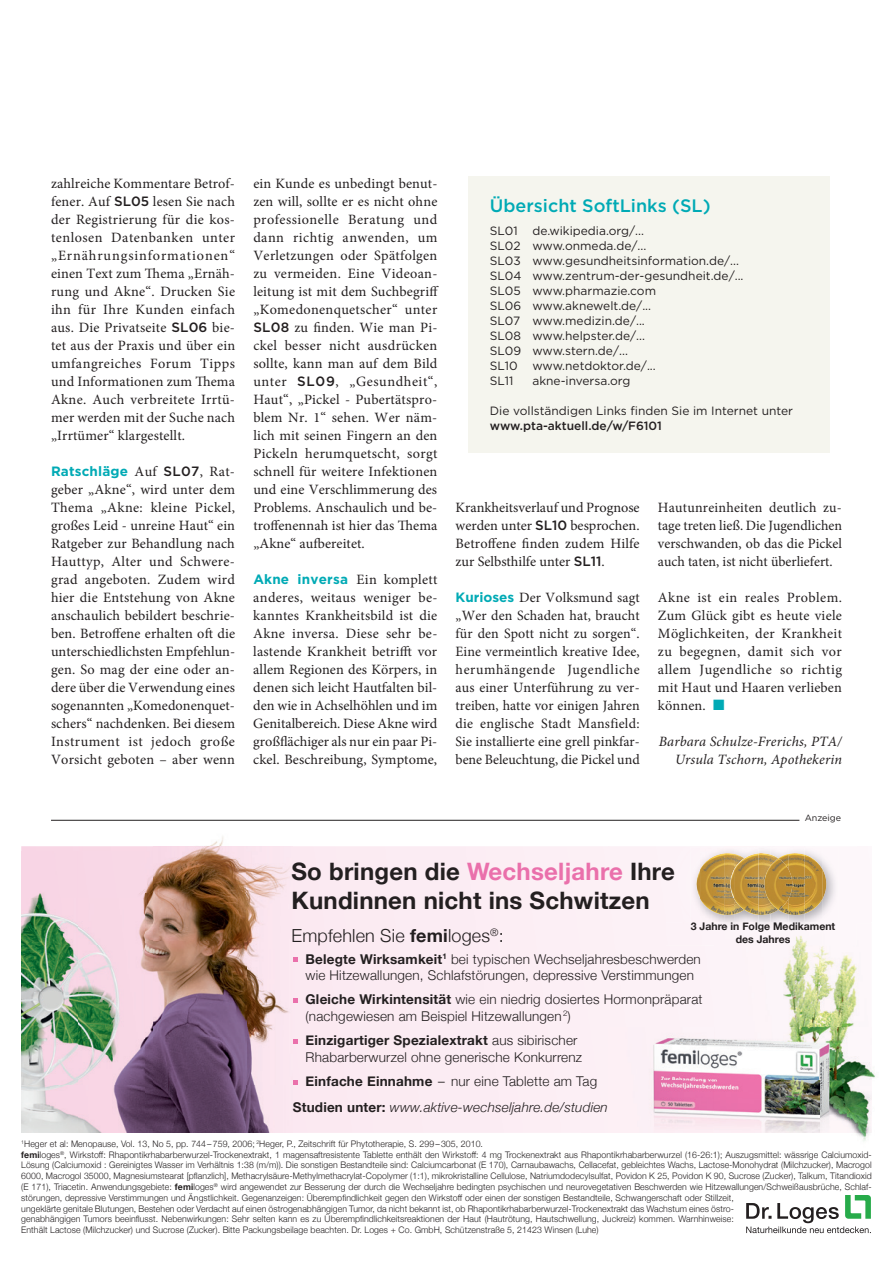
<style>
.page{position:relative;width:893px;height:1263px;background:#fff}
.page>*{position:absolute;margin:0;border:0;box-sizing:border-box;transform-origin:0 0}
.t1{font:700 24px/28.5px "Helvetica Neue";letter-spacing:.01em;color:#231f20}
.t2{font:300 18px "Helvetica Neue";letter-spacing:.01em;color:#231f20}
.t3{font:500 18px "Gotham";color:#00aab5}
.t4{font:14.25px/18px "Minion Pro";letter-spacing:.005em;color:#231f20;text-align:justify}
.t5{font:italic 14.25px/18px "Minion Pro";letter-spacing:.01em;color:#231f20;text-align:right}
.t6{font:300 13.5px/16.5px "Helvetica Neue";letter-spacing:.015em;color:#231f20}
.t7{font:italic 300 13.5px/26px "Helvetica Neue";letter-spacing:.015em;color:#231f20;text-align:center}
.t8{font:700 13.5px "Gotham";letter-spacing:.01em;color:#00aab5}
.t9{font:12px/15px "Gotham";color:#231f20}
.t10{font:500 12px "Gotham";color:#231f20}
.t11{font:700 10.5px/13.5px "Helvetica Neue";color:#231f20;text-align:center}
.t12{font:300 9px/10.8px "Helvetica Neue";letter-spacing:.01em;color:#231f20}
.t13{font:9px "Gotham";color:#231f20}
.s1{font-family:"Gotham";font-weight:500;font-size:13.5px}
.s2{font-family:"Minion Pro";font-weight:400;font-size:14.25px;color:#231f20}
.s3{font-weight:500;color:#231f20}
.s4{font-family:"Gotham";font-weight:700;font-size:13.5px;color:#00aab5}
.s5{color:#00aab5}
.s6{color:#ea70ab}
.s7{font-weight:700}
.s8{font-weight:700;font-style:normal}
.s9{font-style:normal}
</style>
<div class="page">
<div style="left:469px;top:176px;width:361px;height:276px;background:#f5f5ee"></div>
<svg style="left:21px;top:846px;width:57px;height:6px"></svg>
<img style="left:154px;top:846px;width:454px;height:287px">
<img style="left:21px;top:852px;width:124px;height:281px">
<img style="left:210px;top:836px;width:14px;height:10px">
<div style="left:78px;top:846px;width:76px;height:48px;background:#f8d7e6"></div>
<img style="left:145px;top:894px;width:9px;height:239px">
<img style="left:154px;top:846px;width:139px;height:1px">
<img style="left:696px;top:869px;width:4px;height:29px">
<img style="left:700px;top:853px;width:105px;height:61px">
<img style="left:730px;top:869px;width:4px;height:29px">
<img style="left:734px;top:849px;width:55px;height:9px">
<img style="left:734px;top:854px;width:10px;height:15px">
<img style="left:744px;top:910px;width:14px;height:4px">
<img style="left:734px;top:898px;width:10px;height:16px">
<img style="left:805px;top:849px;width:32px;height:65px">
<img style="left:789px;top:849px;width:16px;height:6px">
<svg style="left:758px;top:848px;width:12px;height:6px"></svg>
<img style="left:789px;top:913px;width:16px;height:1px">
<img style="left:770px;top:910px;width:19px;height:4px">
<img style="left:823px;top:870px;width:3px;height:28px">
<img style="left:805px;top:855px;width:18px;height:58px">
<svg style="left:768px;top:862px;width:5px;height:7px"></svg>
<img style="left:872px;top:1071px;width:3px;height:7px">
<img style="left:856px;top:1133px;width:13px;height:8px">
<img style="left:582px;top:923px;width:132px;height:210px">
<img style="left:714px;top:946px;width:105px;height:187px">
<img style="left:819px;top:946px;width:53px;height:187px">
<img style="left:700px;top:927px;width:112px;height:19px">
<img style="left:734px;top:927px;width:55px;height:18px">
<svg style="left:666px;top:914px;width:160px;height:13px"></svg>
<svg style="left:293px;top:957px;width:5px;height:5px"></svg>
<svg style="left:293px;top:998px;width:5px;height:5px"></svg>
<svg style="left:293px;top:1039px;width:5px;height:5px"></svg>
<svg style="left:293px;top:1080px;width:5px;height:5px"></svg>
<svg style="left:746px;top:1195px;width:125px;height:38px"></svg>
<hr style="left:51px;top:820px;width:748px;height:1px;background:#231f20">
<p class="t4" style="left:51px;top:175px;width:186px">zahlreiche Kommentare Betrof&shy;fener. Auf <span class="s1">SL05</span> lesen Sie nach der Registrierung für die kos&shy;tenlosen Datenbanken unter „Ernährungsinformationen“ einen Text zum Thema „Ernäh&shy;rung und Akne“. Drucken Sie ihn für Ihre Kunden einfach aus. Die Privatseite <span class="s1">SL06</span> bie&shy;tet aus der Praxis und über ein umfangreiches Forum Tipps und Informationen zum Thema Akne. Auch verbreitete Irrtü&shy;mer werden mit der Suche nach „Irrtümer“ klargestellt.</p>
<p class="t8" style="left:51px;top:462px;width:186px">Ratschläge <span class="s2">Auf</span> <span class="s3">SL07</span><span class="s2">, Rat-</span></p>
<p class="t4" style="left:51px;top:481px;width:186px">geber „Akne“, wird unter dem Thema „Akne: kleine Pickel, großes Leid - unreine Haut“ ein Ratgeber zur Behandlung nach Hauttyp, Alter und Schwere&shy;grad angeboten. Zudem wird hier die Entstehung von Akne anschaulich bebildert beschrie&shy;ben. Betroffene erhalten oft die unterschiedlichsten Empfehlun&shy;gen. So mag der eine oder an&shy;dere über die Verwendung eines sogenannten „Komedonenquet&shy;schers“ nachdenken. Bei diesem Instrument ist jedoch große Vorsicht geboten – aber wenn</p>
<p class="t4" style="left:253px;top:175px;width:187px">ein Kunde es unbedingt benut&shy;zen will, sollte er es nicht ohne professionelle Beratung und dann richtig anwenden, um Verletzungen oder Spätfolgen zu vermeiden. Eine Videoan&shy;leitung ist mit dem Suchbegriff „Komedonenquetscher“ unter <span class="s1">SL08</span> zu finden. Wie man Pi&shy;ckel besser nicht ausdrücken sollte, kann man auf dem Bild unter <span class="s1">SL09</span>, „Gesundheit“, Haut“, „Pickel - Pubertätspro&shy;blem Nr. 1“ sehen. Wer näm&shy;lich mit seinen Fingern an den Pickeln herumquetscht, sorgt schnell für weitere Infektionen und eine Verschlimmerung des Problems. Anschaulich und be&shy;troffenennah ist hier das Thema „Akne“ aufbereitet.</p>
<p class="t8" style="left:253px;top:570px;width:186px">Akne inversa <span class="s2">Ein komplett</span></p>
<p class="t4" style="left:253px;top:589px;width:186px">anderes, weitaus weniger be&shy;kanntes Krankheitsbild ist die Akne inversa. Diese sehr be&shy;lastende Krankheit betrifft vor allem Regionen des Körpers, in denen sich leicht Hautfalten bil&shy;den wie in Achselhöhlen und im Genitalbereich. Diese Akne wird großflächiger als nur ein paar Pi&shy;ckel. Beschreibung, Symptome,</p>
<p class="t3" style="left:490px;top:193px;width:222px">Übersicht SoftLinks (SL)</p>
<p class="t9" style="left:490px;top:223px;width:33px">SL01<br>SL02<br>SL03<br>SL04<br>SL05<br>SL06<br>SL07<br>SL08<br>SL09<br>SL10<br>SL11</p>
<p class="t9" style="left:490px;top:403px;width:305px">Die vollständigen Links finden Sie im Internet unter</p>
<p class="t10" style="left:490px;top:418px;width:174px">www.pta-aktuell.de/w/F6101</p>
<p class="t9" style="left:532px;top:223px;width:213px">de.wikipedia.org/... www.onmeda.de/... www.gesundheitsinformation.de/... www.zentrum-der-gesundheit.de/... www.pharmazie.com www.aknewelt.de/... www.medizin.de/... www.helpster.de/... www.stern.de/... www.netdoktor.de/... akne-inversa.org</p>
<p class="t4" style="left:456px;top:499px;width:186px">Krankheitsverlauf und Prognose werden unter <span class="s1">SL10</span> besprochen.<br>Betroffene finden zudem Hilfe zur Selbsthilfe unter <span class="s1">SL11</span>.</p>
<p class="t4" style="left:456px;top:589px;width:186px"><span class="s4">Kurioses</span> Der Volksmund sagt „Wer den Schaden hat, braucht für den Spott nicht zu sorgen“.<br>Eine vermeintlich kreative Idee, herumhängende Jugendliche aus einer Unterführung zu ver&shy;treiben, hatte vor einigen Jahren die englische Stadt Mansfield:<br>Sie installierte eine grell pinkfar&shy;bene Beleuchtung, die Pickel und</p>
<p class="t4" style="left:658px;top:499px;width:186px">Hautunreinheiten deutlich zu&shy;tage treten ließ. Die Jugendlichen verschwanden, ob das die Pickel auch taten, ist nicht überliefert.</p>
<p class="t4" style="left:658px;top:589px;width:186px">Akne ist ein reales Problem.<br>Zum Glück gibt es heute viele Möglichkeiten, der Krankheit zu begegnen, damit sich vor allem Jugendliche so richtig mit Haut und Haaren verlieben können. <span class="s5">■</span></p>
<p class="t5" style="left:659px;top:733px;width:185px">Barbara Schulze-Frerichs, PTA/<br>Ursula Tschorn, Apothekerin</p>
<p class="t13" style="left:805px;top:812px;width:38px">Anzeige</p>
<h1 class="t1" style="left:291px;top:858px;width:385px">So bringen die <span class="s6">Wechseljahre</span> Ihre<br>Kundinnen nicht ins Schwitzen</h1>
<p class="t2" style="left:291px;top:920px;width:214px">Empfehlen Sie <span class="s7">femi</span>loges<sup>®</sup>:</p>
<p class="t6" style="left:306px;top:949px;width:397px"><span class="s7">Belegte Wirksamkeit</span><sup>1</sup> bei typischen Wechseljahresbeschwerden wie Hitzewallungen, Schlafstörungen, depressive Verstimmungen</p>
<p class="t6" style="left:306px;top:990px;width:399px"><span class="s7">Gleiche Wirkintensität</span> wie ein niedrig dosiertes Hormonpräparat (nachgewiesen am Beispiel Hitzewallungen <sup>2</sup>)</p>
<p class="t6" style="left:306px;top:1031px;width:278px"><span class="s7">Einzigartiger Spezialextrakt</span> aus sibirischer<br>Rhabarberwurzel ohne generische Konkurrenz</p>
<p class="t7" style="left:293px;top:1067px;width:317px"><span class="s8">Einfache Einnahme</span> <span class="s9">- nur eine Tablette am Tag<br></span><span class="s8">Studien unter:</span> www.aktive-wechseljahre.de/studien</p>
<p class="t12" style="left:21px;top:1137px;width:852px"><sup>1</sup>Heger et al: Menopause, Vol. 13, No 5, pp. 744-759, 2006; <sup>2</sup>Heger, P., Zeitschrift für Phytotherapie, S. 299-305, 2010.<br><span class="s7">femi</span>loges<sup>®</sup>, Wirkstoff: Rhapontikrhabarberwurzel-Trockenextrakt, 1 magensaftresistente Tablette enthält den Wirkstoff: 4 mg Trockenextrakt aus Rhapontikrhabarberwurzel (16-26:1); Auszugsmittel: wässrige Calcium oxid-Lösung (Calciumoxid : Gereinigtes Wasser im Verhältnis 1:38 (m/m)). Die sonstigen Bestandteile sind: Calciumcarbonat (E 170), Carnaubawachs, Cellacefat, gebleichtes Wachs, Lactose-Monohydrat (Milchzucker), Macrogol 6000, Macrogol 35000, Magnesiumstearat [pflanzlich], Methacrylsäure-Methylmethacrylat-Copolymer (1:1), mikrokristalline Cellulose, Natriumdodecylsulfat, Povidon K 25, Povidon K 90, Sucrose (Zucker), Talkum, Titandioxid (E 171), Triacetin. Anwendungsgebiete: <span class="s7">femi</span>loges<sup>®</sup> wird angewendet zur Besserung der durch die Wechseljahre bedingten psychischen und neurovegetativen Beschwerden wie Hitzewallungen/Schweißausbrüche, Schlaf&shy;störungen, depressive Verstimmungen und Ängstlichkeit. Gegenanzeigen: Überempfindlichkeit gegen den Wirkstoff oder einen der sonstigen Bestandteile, Schwangerschaft oder Stillzeit,<br>ungeklärte genitale Blutungen, Bestehen oder Verdacht auf einen östrogenabhängigen Tumor, da nicht bekannt ist, ob Rhapontikrhabarberwurzel-Trockenextrakt das Wachstum eines östro-<br>genabhängigen Tumors beeinflusst. Nebenwirkungen: Sehr selten kann es zu Überempfindlichkeitsreaktionen der Haut (Hautrötung, Hautschwellung, Juckreiz) kommen. Warnhinweise:<br>Enthält Lactose (Milchzucker) und Sucrose (Zucker). Bitte Packungsbeilage beachten. Dr. Loges + Co. GmbH, Schützenstraße 5, 21423 Winsen (Luhe)</p>
<p class="t11" style="left:691px;top:919px;width:146px">3 Jahre in Folge Medikament des Jahres</p>
</div>
